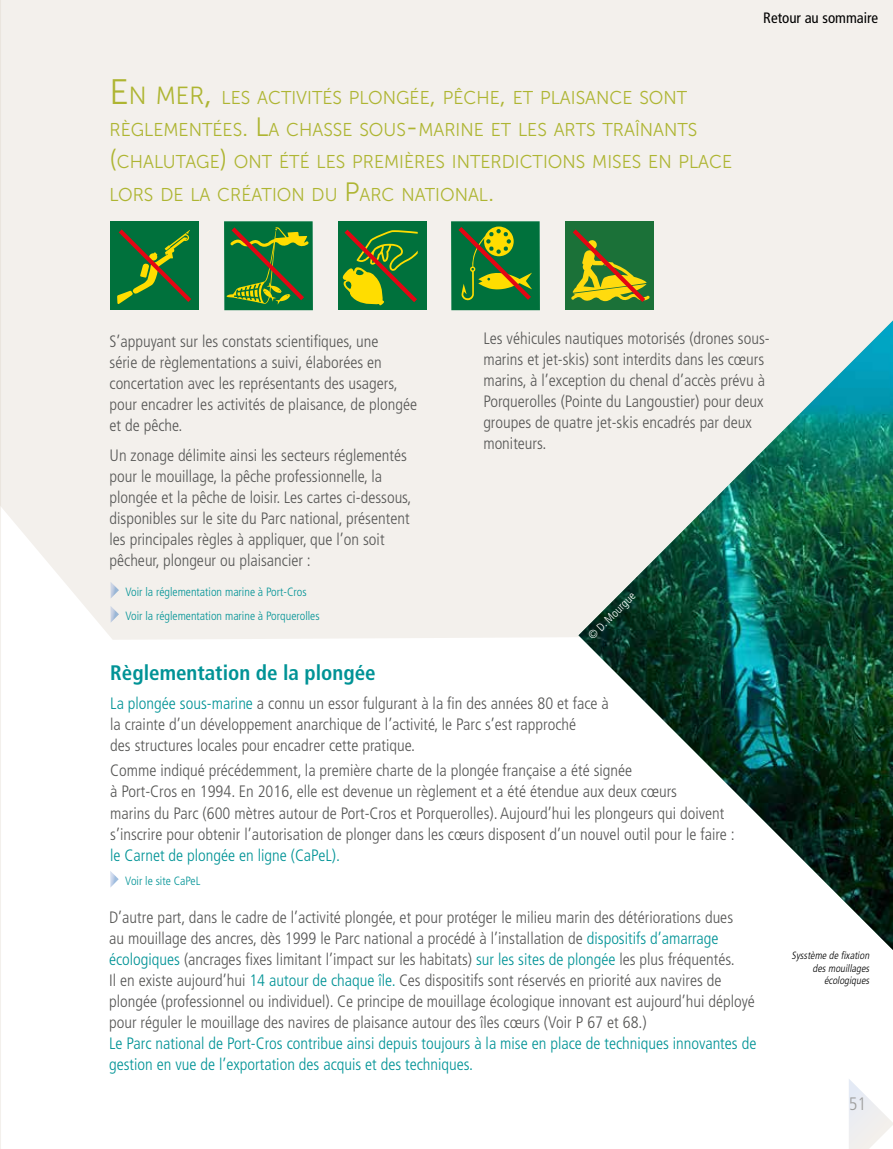
<style>
.page{position:relative;width:893px;height:1149px;background:#fff}
.page>*{position:absolute;margin:0;border:0;box-sizing:border-box;transform-origin:0 0}
.t1{font:700 condensed 21px "Frutiger LT Std";color:#009396}
.t2{font:18.45px/32.4px "Museo Sans 300";color:#aeb532;scale:.96 1}
.t3{font:300 condensed 18px "Frutiger LT Std";color:#9d9d9c}
.t4{font:300 condensed 16.5px/21px "Frutiger LT Std";color:#575756}
.t5{font:300 condensed 16.5px/21px "Frutiger LT Std";color:#009396}
.t6{font:condensed 15px "Frutiger LT Std";color:#000}
.t7{font:300 condensed 12px/24.2px "Frutiger LT Std";color:#009396}
.t8{font:300 condensed 11.55px "Frutiger LT Std";color:#fff}
.t9{font:italic 300 condensed 10.5px/12.6px "Frutiger LT Std";color:#000;text-align:right}
.s1{font-size:35.25px}
.s2{font-size:24.75px}
.s3{font-size:26.4px}
.s4{color:#009396}
</style>
<div class="page">
<svg style="left:0;top:639px;width:1px;height:509px"></svg>
<div style="left:0;top:0;width:893px;height:639px;background:#f3f0ec"></div>
<svg style="left:849px;top:1079px;width:44px;height:69px"></svg>
<svg style="left:110px;top:871px;width:9px;height:16px"></svg>
<div style="left:111px;top:221px;width:88px;height:89px;background:#00713c"></div>
<svg style="left:117px;top:229px;width:74px;height:75px"></svg>
<div style="left:224px;top:221px;width:89px;height:89px;background:#00713c"></div>
<svg style="left:227px;top:227px;width:82px;height:77px"></svg>
<div style="left:338px;top:221px;width:88px;height:89px;background:#00713c"></div>
<svg style="left:342px;top:229px;width:76px;height:76px"></svg>
<div style="left:451px;top:221px;width:89px;height:89px;background:#00713c"></div>
<svg style="left:458px;top:226px;width:74px;height:74px"></svg>
<div style="left:565px;top:221px;width:88px;height:89px;background:#1b7138"></div>
<svg style="left:571px;top:229px;width:79px;height:73px"></svg>
<svg style="left:111px;top:581px;width:8px;height:17px"></svg>
<svg style="left:111px;top:605px;width:8px;height:17px"></svg>
<img style="left:578px;top:320px;width:315px;height:629px">
<p class="t2" style="left:110px;top:81px;width:650px"><span class="s1">E</span> <span class="s2">N MER</span><span class="s1">,</span> LES ACTIVITÉS PLONGÉE<span class="s3">,</span> PÊCHE<span class="s3">,</span> ET PLAISANCE SONT RÈGLEMENTÉES<span class="s3">. L</span>A CHASSE SOUS<span class="s3">-</span>MARINE ET LES ARTS TRAÎNANTS <span class="s3">(</span>CHALUTAGE<span class="s3">)</span> ONT ÉTÉ LES PREMIÈRES INTERDICTIONS MISES EN PLACE LORS DE LA CRÉATION DU <span class="s3">P</span>ARC NATIONAL<span class="s3">.</span></p>
<p class="t6" style="left:763px;top:9px;width:116px">Retour au sommaire</p>
<p class="t4" style="left:110px;top:331px;width:309px">S’appuyant sur les constats scientifiques, une<br>série de règlementations a suivi, élaborées en concertation avec les représentants des usagers, pour encadrer les activités de plaisance, de plongée et de pêche.</p>
<p class="t4" style="left:110px;top:445px;width:303px">Un zonage délimite ainsi les secteurs réglementés pour le mouillage, la pêche professionnelle, la plongée et la pêche de loisir. Les cartes ci-dessous, disponibles sur le site du Parc national, présentent les principales règles à appliquer, que l’on soit pêcheur, plongeur ou plaisancier :</p>
<p class="t7" style="left:125px;top:579px;width:196px">Voir la réglementation marine à Port-Cros<br>Voir la réglementation marine à Porquerolles</p>
<p class="t4" style="left:483px;top:328px;width:288px">Les véhicules nautiques motorisés (drones sous&shy;marins et jet-skis) sont interdits dans les cœurs marins, à l’exception du chenal d’accès prévu à Porquerolles (Pointe du Langoustier) pour deux groupes de quatre jet-skis encadrés par deux moniteurs.</p>
<p class="t8" style="left:585px;top:632px;width:63px;rotate:-45deg">© D. Mourgue</p>
<p class="t1" style="left:110px;top:659px;width:267px">Règlementation de la plongée</p>
<p class="t4" style="left:110px;top:693px;width:500px"><span class="s4">La plongée sous-marine</span> a connu un essor fulgurant à la fin des années 80 et face à la crainte d’un développement anarchique de l’activité, le Parc s’est rapproché<br>des structures locales pour encadrer cette pratique.</p>
<p class="t4" style="left:110px;top:760px;width:626px">Comme indiqué précédemment, la première charte de la plongée française a été signée<br>à Port-Cros en 1994. En 2016, elle est devenue un règlement et a été étendue aux deux cœurs<br>marins du Parc (600 mètres autour de Port-Cros et Porquerolles). Aujourd’hui les plongeurs qui doivent s’inscrire pour obtenir l’autorisation de plonger dans les cœurs disposent d’un nouvel outil pour le faire :</p>
<p class="t5" style="left:110px;top:844px;width:231px">le Carnet de plongée en ligne (CaPeL).</p>
<p class="t7" style="left:125px;top:868px;width:77px">Voir le site CaPeL</p>
<p class="t4" style="left:109px;top:906px;width:647px">D’autre part, dans le cadre de l’activité plongée, et pour protéger le milieu marin des détériorations dues<br>au mouillage des ancres, dès 1999 le Parc national a procédé à l’installation de <span class="s4">dispositifs d’amarrage écologiques</span> (ancrages fixes limitant l’impact sur les habitats) <span class="s4">sur les sites de plongée</span> les plus fréquentés.<br>Il en existe aujourd’hui <span class="s4">14 autour de chaque île.</span> Ces dispositifs sont réservés en priorité aux navires de plongée (professionnel ou individuel). Ce principe de mouillage écologique innovant est aujourd’hui déployé pour réguler le mouillage des navires de plaisance autour des îles cœurs (Voir P 67 et 68.)</p>
<p class="t5" style="left:109px;top:1032px;width:649px">Le Parc national de Port-Cros contribue ainsi depuis toujours à la mise en place de techniques innovantes de gestion en vue de l’exportation des acquis et des techniques.</p>
<p class="t9" style="left:792px;top:948px;width:81px">Sysstème de fixation desmouillages écologiques</p>
<p class="t3" style="left:849px;top:1093px;width:19px">51</p>
</div>
